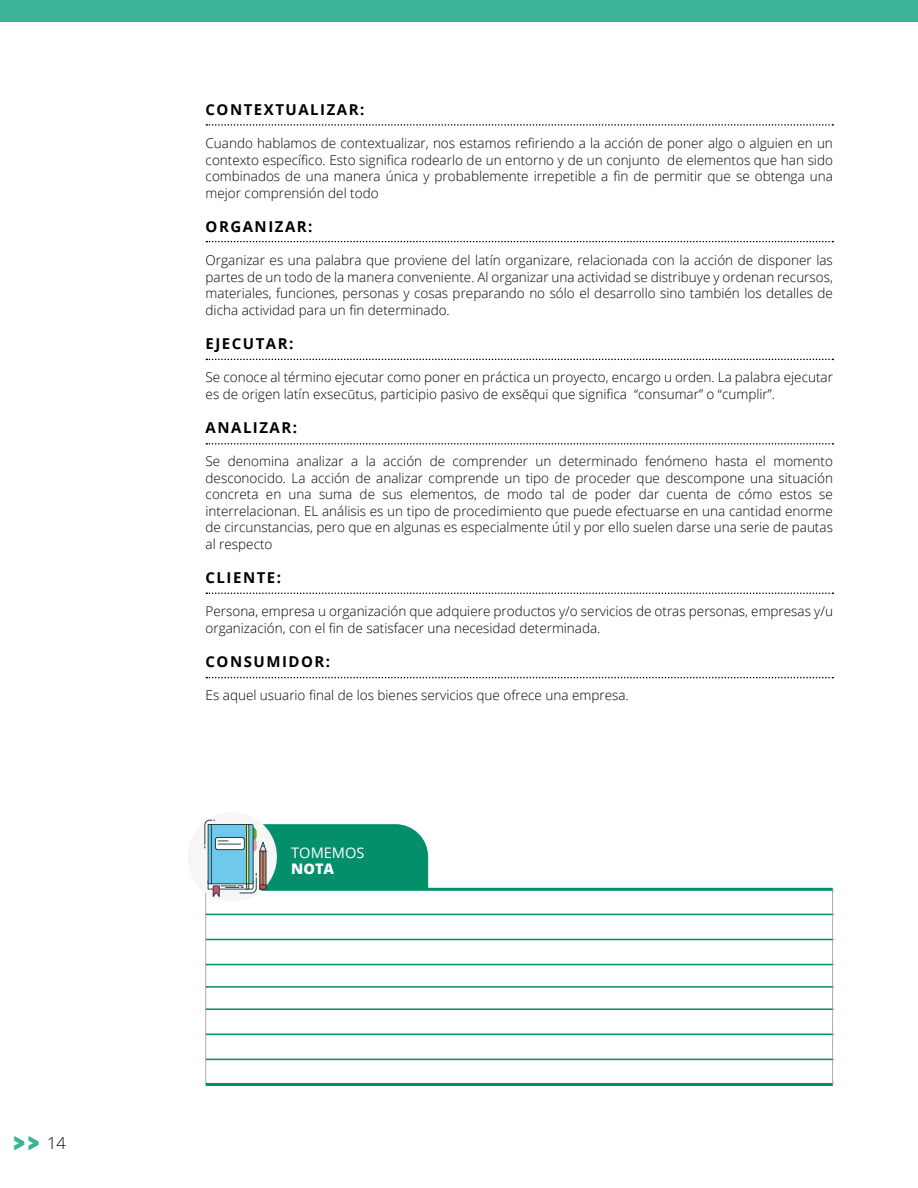
<style>
.page{position:relative;width:918px;height:1188px;background:#fff}
.page>*{position:absolute;margin:0;border:0;box-sizing:border-box;transform-origin:0 0}
.t1{font:24px "Panton Black Caps";color:#3ab396}
.t2{font:700 15px "Open Sans";letter-spacing:.1em;color:#000}
.t3{font:14.55px "Open Sans";color:#fff}
.t4{font:800 14.55px "Open Sans";color:#fff}
.t5{font:300 13.5px/16.5px "Open Sans";color:#000;text-align:justify}
.s1{font-family:"Open Sans";font-weight:300;font-size:16.5px;color:#000}
</style>
<div class="page">
<div style="left:0;top:0;width:918px;height:21px;background:#3ab396"></div>
<svg style="left:206px;top:124px;width:627px;height:2px"></svg>
<svg style="left:206px;top:241px;width:627px;height:1px"></svg>
<svg style="left:206px;top:359px;width:627px;height:1px"></svg>
<svg style="left:206px;top:443px;width:627px;height:2px"></svg>
<svg style="left:206px;top:592px;width:627px;height:2px"></svg>
<svg style="left:206px;top:677px;width:627px;height:1px"></svg>
<svg style="left:832px;top:891px;width:2px;height:193px"></svg>
<hr style="left:206px;top:888px;width:627px;height:3px;background:#038f69">
<hr style="left:206px;top:1083px;width:627px;height:3px;background:#038f69">
<hr style="left:206px;top:914px;width:626px;height:1px;background:#038f69">
<hr style="left:206px;top:939px;width:626px;height:1px;background:#038f69">
<hr style="left:206px;top:964px;width:626px;height:1px;background:#038f69">
<hr style="left:206px;top:986px;width:626px;height:2px;background:#038f69">
<hr style="left:206px;top:1008px;width:626px;height:2px;background:#038f69">
<hr style="left:206px;top:1034px;width:626px;height:1px;background:#038f69">
<hr style="left:206px;top:1059px;width:626px;height:1px;background:#038f69">
<div style="left:188px;top:812px;width:89px;height:89px;background:#f6f6f6;border-radius:50%"></div>
<svg style="left:204px;top:820px;width:224px;height:264px"></svg>
<h1 class="t1" style="left:13px;top:1127px;width:54px">&gt;&gt; <span class="s1">14</span></h1>
<p class="t2" style="left:206px;top:99px;width:160px">CONTEXTUALIZAR:</p>
<p class="t5" style="left:206px;top:135px;width:629px">Cuando hablamos de contextualizar, nos estamos refiriendo a la acción de poner algo o alguien en un contexto específico. Esto significa rodearlo de un entorno y de un conjunto de elementos que han sido combinados de una manera única y probablemente irrepetible a fin de permitir que se obtenga una mejor comprensión del todo</p>
<p class="t2" style="left:206px;top:216px;width:108px">ORGANIZAR:</p>
<p class="t5" style="left:206px;top:252px;width:629px">Organizar es una palabra que proviene del latín organizare, relacionada con la acción de disponer las partes de un todo de la manera conveniente. Al organizar una actividad se distribuye y ordenan recursos, materiales, funciones, personas y cosas preparando no sólo el desarrollo sino también los detalles de dicha actividad para un fin determinado.</p>
<p class="t2" style="left:206px;top:333px;width:89px">EJECUTAR:</p>
<p class="t5" style="left:206px;top:369px;width:629px">Se conoce al término ejecutar como poner en práctica un proyecto, encargo u orden. La palabra ejecutar es de origen latín exsecūtus, participio pasivo de exsĕqui que significa “consumar” o “cumplir”.</p>
<p class="t2" style="left:206px;top:417px;width:93px">ANALIZAR:</p>
<p class="t5" style="left:206px;top:453px;width:629px">Se denomina analizar a la acción de comprender un determinado fenómeno hasta el momento desconocido. La acción de analizar comprende un tipo de proceder que descompone una situación concreta en una suma de sus elementos, de modo tal de poder dar cuenta de cómo estos se interrelacionan. EL análisis es un tipo de procedimiento que puede efectuarse en una cantidad enorme de circunstancias, pero que en algunas es especialmente útil y por ello suelen darse una serie de pautas al respecto</p>
<p class="t2" style="left:206px;top:567px;width:77px">CLIENTE:</p>
<p class="t5" style="left:206px;top:603px;width:629px">Persona, empresa u organización que adquiere productos y/o servicios de otras personas, empresas y/u organización, con el fin de satisfacer una necesidad determinada.</p>
<p class="t2" style="left:206px;top:651px;width:126px">CONSUMIDOR:</p>
<p class="t5" style="left:206px;top:687px;width:425px">Es aquel usuario final de los bienes servicios que ofrece una empresa.</p>
<p class="t3" style="left:291px;top:843px;width:75px">TOMEMOS</p>
<p class="t4" style="left:291px;top:858px;width:44px">NOTA</p>
</div>
